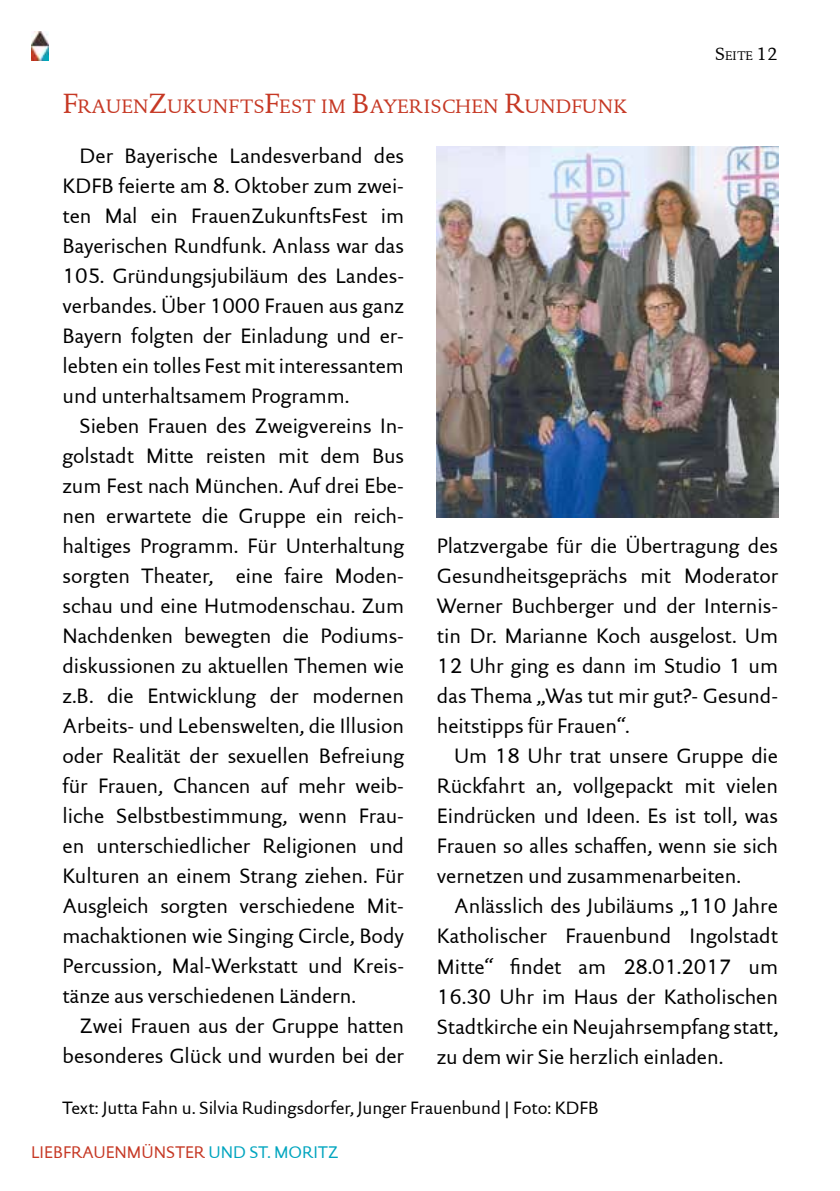
<style>
.page{position:relative;width:840px;height:1191px;background:#fff}
.page>*{position:absolute;margin:0;border:0;box-sizing:border-box;transform-origin:0 0}
.t1{font:21px/30px "DTL Documenta Sans T";letter-spacing:-.005em;color:#000;text-align:justify}
.t2{font:19.6px "DTL Documenta T";color:#c63824}
.t3{font:18px "DTL Documenta Sans T";color:#000}
.t4{font:17px "DTL Documenta Sans T";color:#c63824}
.t5{font:12.6px "DTL Documenta T";color:#000}
.s1{font-size:18px}
.s2{font-size:28px}
.s3{color:#00a5bf}
</style>
<div class="page">
<img style="left:31px;top:31px;width:17px;height:29px">
<img style="left:436px;top:147px;width:341px;height:371px">
<p class="t5" style="left:714px;top:48px;width:64px"><span class="s1">S</span>EITE <span class="s1">12</span></p>
<p class="t2" style="left:63px;top:95px;width:565px"><span class="s2">F</span>RAUEN<span class="s2">Z</span>UKUNFTS<span class="s2">F</span>EST IM <span class="s2">B</span>AYERISCHEN <span class="s2">R</span>UNDFUNK</p>
<p class="t1" style="left:63px;top:140px;width:343px;text-indent:17px">Der Bayerische Landesverband des KDFB feierte am 8. Oktober zum zwei&shy;ten Mal ein FrauenZukunftsFest im Bayerischen Rundfunk. Anlass war das 105. Gründungsjubiläum des Landes&shy;verbandes. Ü ber 1000 Frauen aus ganz Bayern folgten der Einladung und er&shy;lebten ein tolles Fest mit interessantem und unterhaltsamem Programm.</p>
<p class="t1" style="left:62px;top:410px;width:343px;text-indent:17px">Sieben Frauen des Zweigvereins I n&shy;golstadt M itte reisten mit dem Bus zum Fest nach M ünchen. Auf drei Ebe&shy;nen erwartete die Gruppe ein reich&shy;haltiges Programm. Für U nterhaltung sorgten Theater, eine faire M oden&shy;schau und eine Hutmodenschau. Zum Nachdenken bewegten die Podiums&shy;diskussionen zu aktuellen Themen wie z.B. die Entwicklung der modernen Arbeits- und Lebenswelten, die I llusion oder Realität der sexuellen Befreiung für Frauen, Chancen auf mehr weib&shy;liche Selbstbestimmung, wenn Frau&shy;en unterschiedlicher Religionen und Kulturen an einem Strang ziehen. Für Ausgleich sorgten verschiedene M it&shy;machaktionen wie Singing Circle, Body Percussion, M al-Werkstatt und Kreis&shy;tänze aus verschiedenen Ländern.</p>
<p class="t1" style="left:62px;top:1011px;width:343px;text-align:right">Zwei Frauen aus der Gruppe hatten besonderes Glück und wurden bei der</p>
<p class="t1" style="left:436px;top:531px;width:342px">Platzvergabe für die Ü bertragung des Gesundheitsgeprächs mit Moderator Werner Buchberger und der I nternis&shy;tin Dr. Marianne Koch ausgelost. U m 12 U hr ging es dann im Studio 1 um das Thema „Was tut mir gut?- Gesund&shy;heitstipps für Frauen“.</p>
<p class="t1" style="left:436px;top:741px;width:342px;text-indent:17px">U m 18 U hr trat unsere Gruppe die Rückfahrt an, vollgepackt mit vielen Eindrücken und Ideen. Es ist toll, was Frauen so alles schaffen, wenn sie sich vernetzen und zusammenarbeiten.</p>
<p class="t1" style="left:436px;top:891px;width:342px;text-indent:17px">Anlässlich des Jubiläums „110 Jahre Katholischer Frauenbund I ngolstadt Mitte“ findet am 28.01.2017 um 16.30 U hr im Haus der Katholischen Stadtkirche ein N eujahrsempfang statt, zu dem wir Sie herzlich einladen.</p>
<p class="t3" style="left:62px;top:1096px;width:534px">Text: Jutta Fahn u. Silvia Rudingsdorfer, Junger Frauenbund | Foto: KDFB</p>
<p class="t4" style="left:31px;top:1142px;width:309px">Liebfrauenmünster <span class="s3">und St. Moritz</span></p>
</div>
